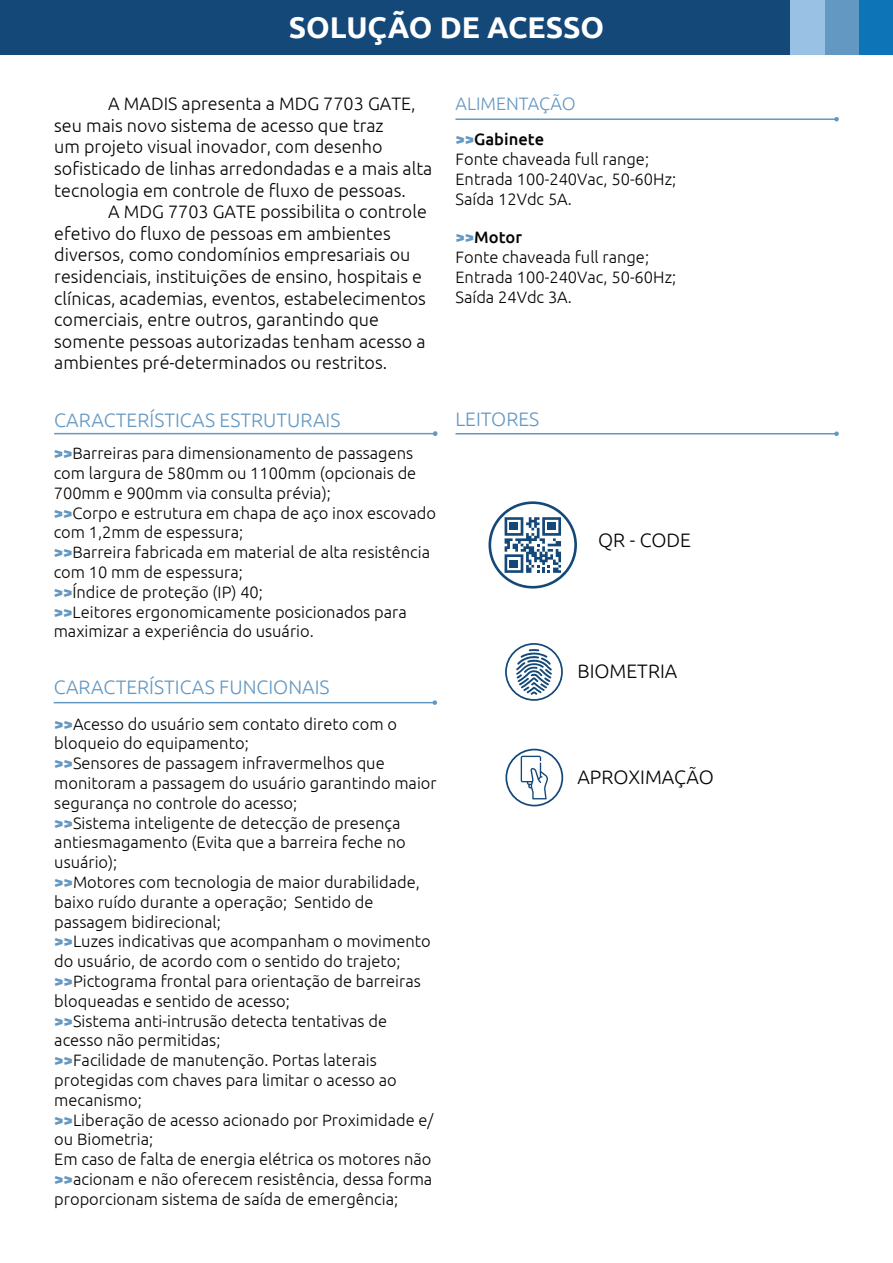
<style>
.page{position:relative;width:893px;height:1263px;background:#fff}
.page>*{position:absolute;margin:0;border:0;box-sizing:border-box;transform-origin:0 0}
.t1{font:700 30px "Ubuntu";color:#fff}
.t2{font:300 19.5px "Ubuntu";color:#6398c3}
.t3{font:300 19.5px "Ubuntu";color:#040503}
.t4{font:300 18px/21.6px "Ubuntu";color:#040503}
.t5{font:300 18px "Ubuntu";color:#6398c3}
.t6{font:300 16.5px/19.8px "Ubuntu";color:#040503}
.s1{font-weight:700;color:#6398c3}
.s2{font-weight:500}
</style>
<div class="page">
<div style="left:0;top:0;width:893px;height:54px;background:#134878"></div>
<div style="left:859px;top:0;width:34px;height:54px;background:#0d74b8"></div>
<div style="left:825px;top:0;width:34px;height:54px;background:#6398c3"></div>
<div style="left:790px;top:0;width:35px;height:54px;background:#99c1e4"></div>
<hr style="left:54px;top:433px;width:381px;height:1px;background:#6398c3">
<svg style="left:433px;top:431px;width:4px;height:5px"></svg>
<hr style="left:54px;top:702px;width:381px;height:1px;background:#6398c3">
<svg style="left:432px;top:700px;width:5px;height:5px"></svg>
<hr style="left:455px;top:118px;width:382px;height:2px;background:#6398c3">
<svg style="left:834px;top:117px;width:5px;height:4px"></svg>
<hr style="left:455px;top:433px;width:382px;height:1px;background:#6398c3">
<svg style="left:834px;top:431px;width:5px;height:5px"></svg>
<svg style="left:505px;top:748px;width:58px;height:59px"></svg>
<svg style="left:505px;top:643px;width:58px;height:58px"></svg>
<svg style="left:488px;top:501px;width:89px;height:88px"></svg>
<div style="left:510px;top:560px;width:8px;height:7px;background:#134878"></div>
<div style="left:510px;top:522px;width:8px;height:8px;background:#134878"></div>
<div style="left:548px;top:522px;width:8px;height:8px;background:#134878"></div>
<h1 class="t1" style="left:289px;top:9px;width:317px">SOLUÇÃO DE ACESSO</h1>
<p class="t4" style="left:54px;top:93px;width:380px;text-indent:54px">A MADIS apresenta a MDG 7703 GATE, seu mais novo sistema de acesso que traz<br>um projeto visual inovador, com desenho sofisticado de linhas arredondadas e a mais alta tecnologia em controle de fluxo de pessoas.</p>
<p class="t4" style="left:54px;top:201px;width:374px;text-indent:54px">A MDG 7703 GATE possibilita o controle efetivo do fluxo de pessoas em ambientes diversos, como condomínios empresariais ou residenciais, instituições de ensino, hospitais e clínicas, academias, eventos, estabelecimentos comerciais, entre outros, garantindo que somente pessoas autorizadas tenham acesso a ambientes pré-determinados ou restritos.</p>
<p class="t2" style="left:54px;top:408px;width:288px">CARACTERÍSTICAS ESTRUTURAIS</p>
<p class="t6" style="left:54px;top:443px;width:384px"><span class="s1">&gt;&gt;</span>Barreiras para dimensionamento de passagens com largura de 580mm ou 1100mm (opcionais de 700mm e 900mm via consulta prévia);<br><span class="s1">&gt;&gt;</span>Corpo e estrutura em chapa de aço inox escovado com 1,2mm de espessura;<br><span class="s1">&gt;&gt;</span>Barreira fabricada em material de alta resistência com 10 mm de espessura;<br><span class="s1">&gt;&gt;</span>Índice de proteção (IP) 40;<br><span class="s1">&gt;&gt;</span>Leitores ergonomicamente posicionados para maximizar a experiência do usuário.</p>
<p class="t2" style="left:54px;top:675px;width:277px">CARACTERÍSTICAS FUNCIONAIS</p>
<p class="t6" style="left:54px;top:713px;width:384px"><span class="s1">&gt;&gt;</span>Acesso do usuário sem contato direto com o bloqueio do equipamento;<br><span class="s1">&gt;&gt;</span>Sensores de passagem infravermelhos que monitoram a passagem do usuário garantindo maior segurança no controle do acesso;<br><span class="s1">&gt;&gt;</span>Sistema inteligente de detecção de presença antiesmagamento (Evita que a barreira feche no usuário);<br><span class="s1">&gt;&gt;</span>Motores com tecnologia de maior durabilidade, baixo ruído durante a operação; Sentido de passagem bidirecional;<br><span class="s1">&gt;&gt;</span>Luzes indicativas que acompanham o movimento do usuário, de acordo com o sentido do trajeto; <span class="s1">&gt;&gt;</span>Pictograma frontal para orientação de barreiras bloqueadas e sentido de acesso;<br><span class="s1">&gt;&gt;</span>Sistema anti-intrusão detecta tentativas de acesso não permitidas;<br><span class="s1">&gt;&gt;</span>Facilidade de manutenção. Portas laterais protegidas com chaves para limitar o acesso ao mecanismo;<br><span class="s1">&gt;&gt;</span>Liberação de acesso acionado por Proximidade e/ ou Biometria;<br>Em caso de falta de energia elétrica os motores não <span class="s1">&gt;&gt;</span>acionam e não oferecem resistência, dessa forma proporcionam sistema de saída de emergência;</p>
<p class="t5" style="left:455px;top:93px;width:122px">ALIMENTAÇÃO</p>
<p class="t6" style="left:455px;top:129px;width:222px"><span class="s1">&gt;&gt;</span><span class="s2">Gabinete<br></span>Fonte chaveada full range;<br>Entrada 100-240Vac, 50-60Hz;<br>Saída 12Vdc 5A.</p>
<p class="t6" style="left:455px;top:227px;width:222px"><span class="s1">&gt;&gt;</span><span class="s2">Motor<br></span>Fonte chaveada full range;<br>Entrada 100-240Vac, 50-60Hz;<br>Saída 24Vdc 3A.</p>
<p class="t2" style="left:455px;top:407px;width:85px">LEITORES</p>
<p class="t3" style="left:598px;top:528px;width:94px">QR - CODE</p>
<p class="t3" style="left:577px;top:660px;width:101px">BIOMETRIA</p>
<p class="t3" style="left:577px;top:765px;width:138px">APROXIMAÇÃO</p>
</div>
